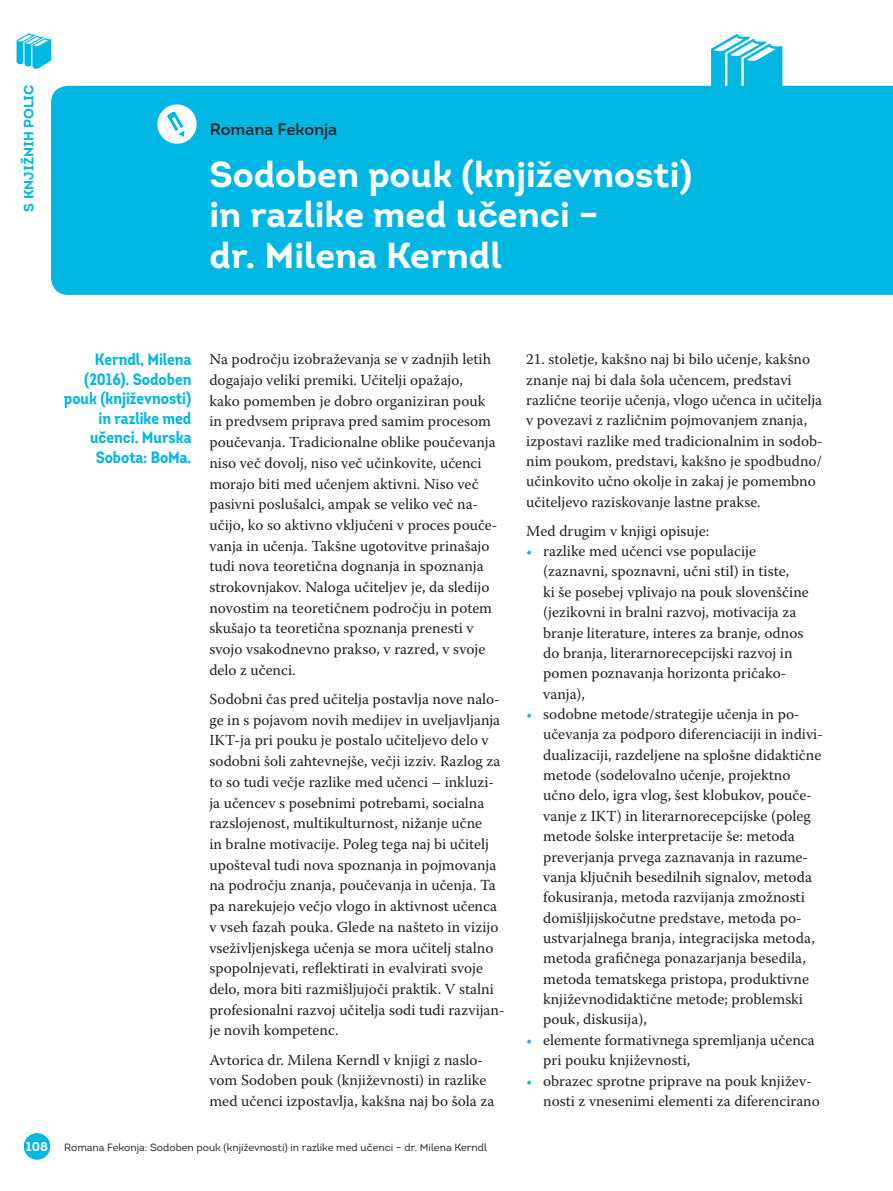
<style>
.page{position:relative;width:893px;height:1191px;background:#fff}
.page>*{position:absolute;margin:0;border:0;box-sizing:border-box;transform-origin:0 0}
.t1{font:700 36px/40.5px "Intro";color:#fff}
.t2{font:700 16.5px/19.5px "Intro Cond";color:#00b7e4;text-align:right}
.t3{font:16.5px "Intro";color:#231f20}
.t4{font:15.3px/20.7px "Warnock Pro";color:#231f20}
.t5{font:700 13.5px "Intro";color:#00b7e4}
.t6{font:700 12.75px "Intro";color:#fff}
.t7{font:10.5px "Intro";color:#231f20}
.s1{color:#00b7e4}
</style>
<div class="page">
<svg style="left:17px;top:33px;width:34px;height:36px"></svg>
<div style="left:24px;top:1133px;width:26px;height:26px;background:#00b7e4;border-radius:50%"></div>
<div style="left:51px;top:86px;width:842px;height:209px;background:#00b7e4"></div>
<div style="left:157px;top:104px;width:40px;height:40px;background:#fff;border-radius:50%"></div>
<svg style="left:167px;top:111px;width:17px;height:26px"></svg>
<svg style="left:711px;top:34px;width:71px;height:74px"></svg>
<p class="t5" style="left:20px;top:211px;width:128px;rotate:-90deg">S KNJIŽNIH POLIC</p>
<p class="t3" style="left:210px;top:118px;width:129px">Romana Fekonja</p>
<h1 class="t1" style="left:209px;top:154px;width:484px">Sodoben pouk (književnosti) in razlike med učenci –<br>dr. M ilena Kerndl</h1>
<p class="t2" style="left:64px;top:349px;width:129px">Kerndl, Milena (2016). Sodoben pouk (književnosti) in razlike med učenci. Murska<br>Sobota: BoMa.</p>
<p class="t4" style="left:209px;top:349px;width:290px">Na področju izobraževanja se v zadnjih letih dogajajo veliki premiki. Učitelji opažajo,<br>kako pomemben je dobro organiziran pouk in predvsem priprava pred samim procesom poučevanja. Tradicionalne oblike poučevanja niso več dovolj, niso več učinkovite, učenci morajo biti med učenjem aktivni. Niso več pasivni poslušalci, ampak se veliko več na&shy;učijo, ko so aktivno vključeni v proces pouče&shy;vanja in učenja. Takšne ugotovitve prinašajo tudi nova teoretična dognanja in spoznanja strokovnjakov. Naloga učiteljev je, da sledijo novostim na teoretičnem področju in potem skušajo ta teoretična spoznanja prenesti v svojo vsakodnevno prakso, v razred, v svoje delo z učenci.</p>
<p class="t4" style="left:209px;top:688px;width:297px">Sodobni čas pred učitelja postavlja nove nalo&shy;ge in s pojavom novih medijev in uveljavljanja IKT-ja pri pouku je postalo učiteljevo delo v sodobni šoli zahtevnejše, večji izziv. Razlog za to so tudi večje razlike med učenci – inkluzi&shy;ja učencev s posebnimi potrebami, socialna razslojenost, multikulturnost, nižanje učne<br>in bralne motivacije. Poleg tega naj bi učitelj upošteval tudi nova spoznanja in pojmovanja na področju znanja, poučevanja in učenja. Ta pa narekujejo večjo vlogo in aktivnost učenca v vseh fazah pouka. Glede na našteto in vizijo vseživljenjskega učenja se mora učitelj stalno spopolnjevati, reflektirati in evalvirati svoje delo, mora biti razmišljujoči praktik. V stalni profesionalni razvoj učitelja sodi tudi razvijan&shy;je novih kompetenc.</p>
<p class="t4" style="left:209px;top:1048px;width:287px">Avtorica dr. Milena Kerndl v knjigi z naslo&shy;vom Sodoben pouk (književnosti) in razlike med učenci izpostavlja, kakšna naj bo šola za</p>
<p class="t4" style="left:526px;top:349px;width:298px">21. stoletje, kakšno naj bi bilo učenje, kakšno znanje naj bi dala šola učencem, predstavi različne teorije učenja, vlogo učenca in učitelja v povezavi z različnim pojmovanjem znanja, izpostavi razlike med tradicionalnim in sodob&shy;nim poukom, predstavi, kakšno je spodbudno/ učinkovito učno okolje in zakaj je pomembno učiteljevo raziskovanje lastne prakse.</p>
<p class="t4" style="left:526px;top:520px;width:184px">Med drugim v knjigi opisuje:</p>
<p class="t4" style="left:543px;top:540px;width:267px;text-indent:-17px"><span class="s1">•</span> razlike med učenci vse populacije (zaznavni, spoznavni, učni stil) in tiste,<br>ki še posebej vplivajo na pouk slovenščine (jezikovni in bralni razvoj, motivacija za branje literature, interes za branje, odnos do branja, literarnorecepcijski razvoj in pomen poznavanja horizonta pričako&shy;vanja),</p>
<p class="t4" style="left:543px;top:703px;width:281px;text-indent:-17px"><span class="s1">•</span> sodobne metode/strategije učenja in po&shy;učevanja za podporo diferenciaciji in indivi&shy;dualizaciji, razdeljene na splošne didaktične metode (sodelovalno učenje, projektno učno delo, igra vlog, šest klobukov, pouče&shy;vanje z IKT) in literarnorecepcijske (poleg metode šolske interpretacije še: metoda preverjanja prvega zaznavanja in razume&shy;vanja ključnih besedilnih signalov, metoda fokusiranja, metoda razvijanja zmožnosti domišljijskočutne predstave, metoda po&shy;ustvarjalnega branja, integracijska metoda, metoda grafičnega ponazarjanja besedila, metoda tematskega pristopa, produktivne književnodidaktične metode; problemski pouk, diskusija),</p>
<p class="t4" style="left:543px;top:1029px;width:273px;text-indent:-17px"><span class="s1">•</span> elemente formativnega spremljanja učenca pri pouku književnosti,</p>
<p class="t4" style="left:543px;top:1070px;width:278px;line-height:20.2px;text-indent:-17px"><span class="s1">•</span> obrazec sprotne priprave na pouk književ&shy;nosti z vnesenimi elementi za diferencirano</p>
<p class="t6" style="left:26px;top:1137px;width:24px">108</p>
<p class="t7" style="left:64px;top:1140px;width:424px">Romana Fekonja: Sodoben pouk (književnosti) in razlike med učenci – dr. Milena Kerndl</p>
</div>
